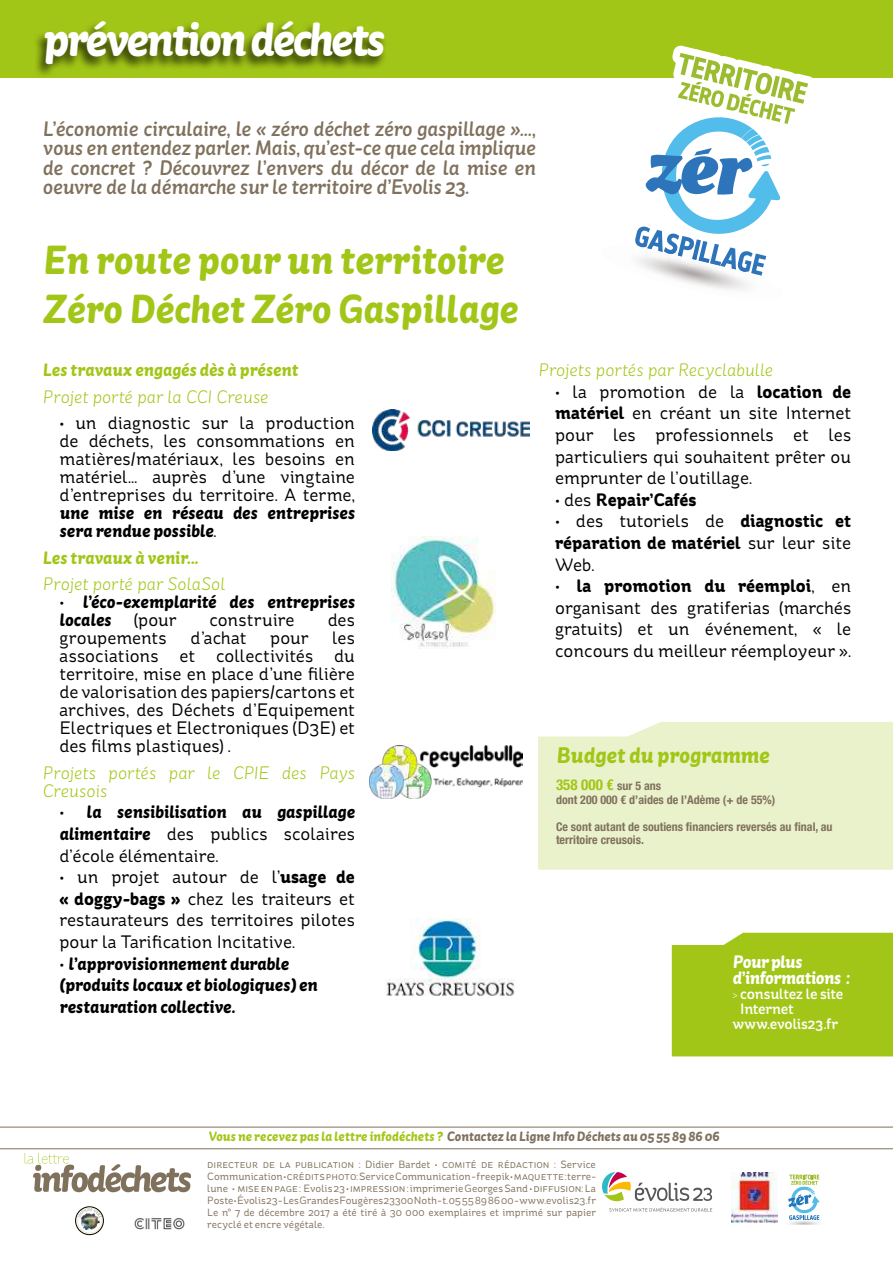
<style>
.page{position:relative;width:893px;height:1263px;background:#fff}
.page>*{position:absolute;margin:0;border:0;box-sizing:border-box;transform-origin:0 0}
.t1{font:italic 700 48px "St Ryde";letter-spacing:-.05em;color:#fff}
.t2{font:italic 700 40.5px/48.6px "St Ryde";color:#a2c617}
.t3{font:italic 700 22.5px "St Ryde";color:#a2c617}
.t4{font:italic 500 21px/19.5px "St Ryde";letter-spacing:-.01em;color:#80715d;text-align:justify}
.t5{font:18px/18px "St Ryde";color:#000;text-align:justify}
.t6{font:italic 700 18px/21.6px "St Ryde";color:#000}
.t7{font:italic 300 18px/18px "St Ryde";letter-spacing:-.005em;color:#a2c617}
.t8{font:700 18px/21.6px "St Ryde";color:#000;text-align:justify}
.t9{font:italic 700 18px "St Ryde";color:#a2c617}
.t10{font:italic 700 18px/16.5px "St Ryde";letter-spacing:-.025em;color:#fff}
.t11{font:500 15px "St Ryde";letter-spacing:-.015em;color:#fff}
.t12{font:700 condensed 15px "Helvetica Neue LTW1 G";color:#a2c617}
.t13{font:italic 700 13.5px "St Ryde";color:#80715d}
.t14{font:700 condensed 12px/13.5px "Helvetica Neue LTW1 G";color:#80715d}
.t15{font:10.5px/12px "St Ryde";letter-spacing:.015em;color:#80715d;text-align:justify}
.s1{font-weight:400;font-style:normal}
.s2{font-weight:700}
.s3{font-weight:400}
.s4{font-size:12px;color:#80715d}
.s5{font-family:"Myriad Pro";font-weight:400;font-size:9px}
.s6{color:#a2c617}
</style>
<div class="page">
<div style="left:538px;top:722px;width:355px;height:148px;background:#eaf2cc"></div>
<div style="left:0;top:0;width:893px;height:77px;background:#a2c617"></div>
<div style="left:33px;top:20px;width:355px;height:59px;background:#000;opacity:.7"></div>
<svg style="left:602px;top:1172px;width:110px;height:29px"></svg>
<svg style="left:609px;top:1207px;width:103px;height:4px"></svg>
<svg style="left:76px;top:1207px;width:27px;height:28px"></svg>
<svg style="left:77px;top:1207px;width:26px;height:27px"></svg>
<img style="left:134px;top:1218px;width:51px;height:12px">
<img style="left:732px;top:1172px;width:45px;height:50px">
<hr style="left:0;top:1148px;width:893px;height:1px;background:#80715d">
<hr style="left:0;top:1127px;width:893px;height:1px;background:#80715d">
<svg style="left:25px;top:1153px;width:166px;height:39px"></svg>
<svg style="left:788px;top:1174px;width:32px;height:51px"></svg>
<div style="left:672px;top:933px;width:221px;height:123px;background:#a2c617"></div>
<svg style="left:606px;top:45px;width:210px;height:245px"></svg>
<img style="left:373px;top:410px;width:156px;height:40px">
<img style="left:392px;top:537px;width:104px;height:112px">
<img style="left:370px;top:746px;width:153px;height:52px">
<img style="left:386px;top:918px;width:129px;height:78px">
<h1 class="t1" style="left:43px;top:10px;width:344px">prévention déchets</h1>
<p class="t4" style="left:43px;top:119px;width:495px">L’économie circulaire, le « zéro déchet zéro gaspillage »…, vous en entendez parler. Mais, qu’est-ce que cela implique de concret ? Découvrez l’envers du décor de la mise en oeuvre de la démarche sur le territoire d’Evolis 23.</p>
<h2 class="t2" style="left:43px;top:236px;width:477px">En route pour un territoire<br>Zéro Déchet Zéro Gaspillage</h2>
<p class="t9" style="left:43px;top:359px;width:257px">Les travaux engagés dès à présent</p>
<p class="t7" style="left:43px;top:387px;width:227px">Projet porté par la CCI Creuse</p>
<p class="t5" style="left:60px;top:414px;width:297px">• un diagnostic sur la production de déchets, les consommations en matières/matériaux, les besoins en matériel… auprès d’une vingtaine d’entreprises du territoire. A terme,</p>
<p class="t6" style="left:60px;top:504px;width:297px;line-height:18px">une mise en réseau des entreprises sera rendue possible<span class="s1">.</span></p>
<p class="t9" style="left:43px;top:547px;width:158px">Les travaux à venir...</p>
<p class="t7" style="left:43px;top:575px;width:184px">Projet porté par SolaSol</p>
<p class="t6" style="left:60px;top:593px;width:297px;line-height:18px"><span class="s1">•</span> l’éco-exemplarité des entreprises locales</p>
<p class="t5" style="left:134px;top:611px;width:44px">(pour</p>
<p class="t5" style="left:210px;top:611px;width:87px">construire</p>
<p class="t5" style="left:328px;top:611px;width:29px">des</p>
<p class="t5" style="left:60px;top:629px;width:109px">groupements</p>
<p class="t5" style="left:190px;top:629px;width:57px">d’achat</p>
<p class="t5" style="left:270px;top:629px;width:40px">pour</p>
<p class="t5" style="left:60px;top:629px;width:297px;text-indent:273px">les associations et collectivités du territoire, mise en place d’une filière de valorisation des papiers/cartons et archives, des Déchets d’Equipement Electriques et Electroniques (D3E) et des films plastiques) .</p>
<p class="t7" style="left:43px;top:763px;width:314px">Projets portés par le CPIE des Pays<br>Creusois</p>
<p class="t6" style="left:60px;top:801px;width:297px;text-align:justify"><span class="s1">•</span> la sensibilisation au gaspillage alimentaire <span class="s1">des publics scolaires d’école élémentaire.</span></p>
<p class="t5" style="left:60px;top:866px;width:297px;line-height:21.6px">• un projet autour de l’<span class="s2">usage de « doggy-bags »</span> chez les traiteurs et restaurateurs des territoires pilotes pour la Tarification Incitative.</p>
<p class="t6" style="left:60px;top:952px;width:259px"><span class="s1">•</span> l’approvisionnement durable (produits locaux et biologiques) en restauration collective.</p>
<p class="t7" style="left:538px;top:361px;width:236px">Projets portés par Recyclabulle</p>
<p class="t5" style="left:555px;top:381px;width:298px;line-height:21.6px">• la promotion de la <span class="s2">location de matériel</span> en créant un site Internet pour les professionnels et les particuliers qui souhaitent prêter ou emprunter de l’outillage.</p>
<p class="t8" style="left:555px;top:489px;width:143px"><span class="s3">• des</span> Repair’Cafés</p>
<p class="t8" style="left:555px;top:511px;width:298px"><span class="s3">• des tutoriels de</span> diagnostic et réparation de matériel <span class="s3">sur leur site Web.</span></p>
<p class="t5" style="left:555px;top:575px;width:298px;line-height:21.6px">• <span class="s2">la promotion du réemploi</span>, en organisant des gratiferias (marchés gratuits) et un événement, « le concours du meilleur réemployeur ».</p>
<p class="t3" style="left:556px;top:742px;width:215px">Budget du programme</p>
<p class="t12" style="left:556px;top:776px;width:107px">358 000 € <span class="s4">sur 5 ans</span></p>
<p class="t14" style="left:556px;top:792px;width:221px">dont 200 000 € d’aides de l’Adème (+ de 55%)</p>
<p class="t14" style="left:556px;top:819px;width:278px">Ce sont autant de soutiens financiers reversés au final, au territoire creusois.</p>
<p class="t10" style="left:732px;top:953px;width:119px">Pour plus d’informations :</p>
<p class="t11" style="left:732px;top:985px;width:113px"><span class="s5">&gt;</span> consultez le site</p>
<p class="t11" style="left:740px;top:1000px;width:55px">Internet</p>
<p class="t11" style="left:732px;top:1015px;width:107px">www.evolis23.fr</p>
<p class="t13" style="left:208px;top:1129px;width:513px"><span class="s6">Vous ne recevez pas la lettre infodéchets ?</span> Contactez la Ligne Info Déchets au 05 55 89 86 06</p>
<p class="t15" style="left:207px;top:1158px;width:390px">directeur de la publication : Didier Bardet • comité de rédaction : Service Communication • crédits photo: Service Communication - freepik • maquette : terre&shy;lune • mise en page : Evolis 23 • impression : imprimerie Georges Sand • diffusion: La Poste • Évolis 23 - Les Grandes Fougères 23300 Noth - t. 0555898600 - www.evolis23.fr Le n° 7 de décembre 2017 a été tiré à 30 000 exemplaires et imprimé sur papier recyclé et encre végétale.</p>
</div>
